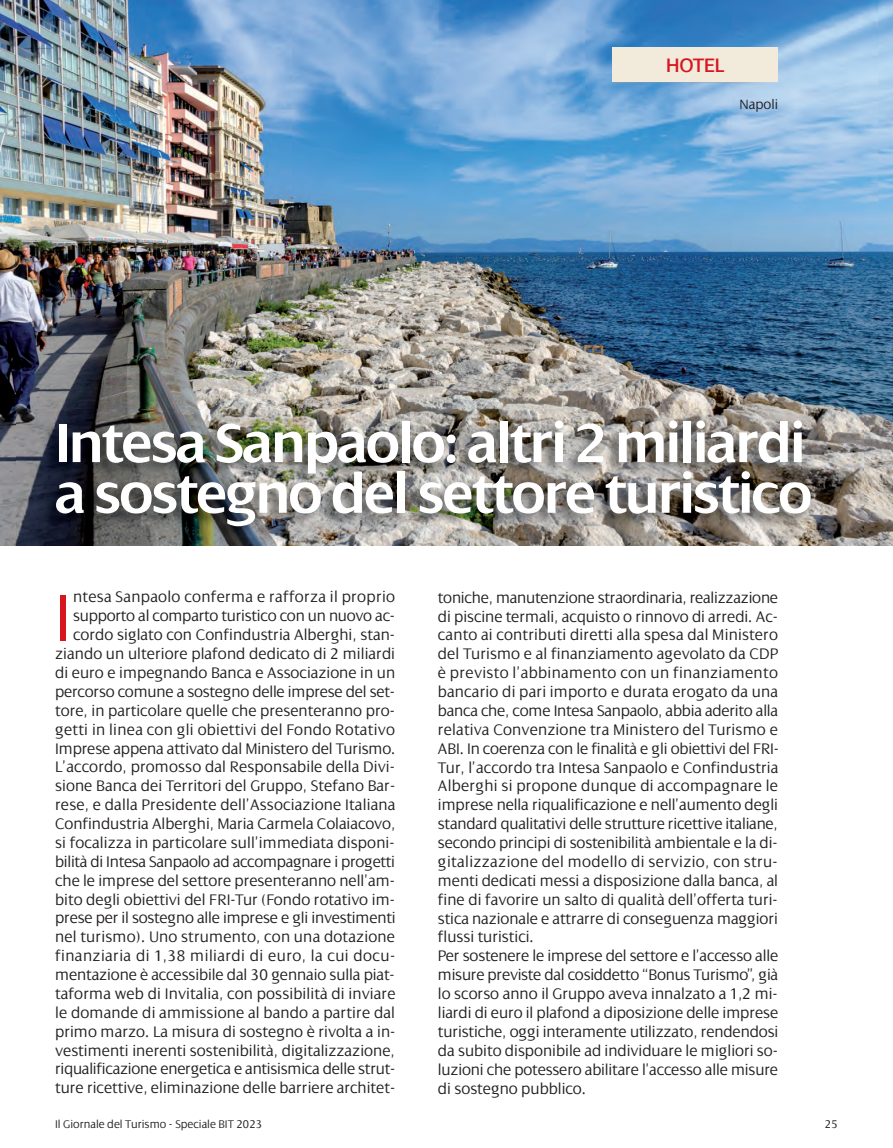
<style>
.page{position:relative;width:893px;height:1148px;background:#fff}
.page>*{position:absolute;margin:0;border:0;box-sizing:border-box;transform-origin:0 0}
.t1{font:300 70.65px "Dialog";color:#d7171f}
.t2{font:600 58.95px/50.7px "Dialog";letter-spacing:-.025em;color:#fff}
.t3{font:21px "Dialog";color:#d7171f}
.t4{font:300 16.5px/18.9px "Dialog";color:#231f20;text-align:right}
.t5{font:300 14.4px "Dialog";color:#231f20}
.t6{font:300 12px "Dialog";color:#231f20}
</style>
<div class="page">
<img style="left:0;top:0;width:893px;height:546px">
<img style="left:614px;top:82px;width:163px;height:4px">
<div style="left:612px;top:47px;width:166px;height:35px;background:#f2eadb"></div>
<img style="left:17px;top:410px;width:846px;height:136px">
<p class="t3" style="left:666px;top:52px;width:60px">HOTEL</p>
<p class="t5" style="left:739px;top:95px;width:40px">Napoli</p>
<p class="t2" style="left:55px;top:416px;width:758px">Intesa Sanpaolo: altri 2 miliardi a sostegno del settore turistico</p>
<p class="t4" style="left:55px;top:587px;width:342px">ntesa Sanpaolo conferma e rafforza il proprio supporto al comparto turistico con un nuovo ac&shy;cordo siglato con Confindustria Alberghi, stan&shy;ziando un ulteriore plafond dedicato di 2 miliardi di euro e impegnando Banca e Associazione in un percorso comune a sostegno delle imprese del set&shy;tore, in particolare quelle che presenteranno pro&shy;getti in linea con gli obiettivi del Fondo Rotativo Imprese appena attivato dal Ministero del Turismo.<br>L’accordo, promosso dal Responsabile della Divi&shy;sione Banca dei Territori del Gruppo, Stefano Bar&shy;rese, e dalla Presidente dell’Associazione Italiana Confindustria Alberghi, Maria Carmela Colaiacovo, si focalizza in particolare sull’immediata disponi&shy;bilità di Intesa Sanpaolo ad accompagnare i progetti che le imprese del settore presenteranno nell’am&shy;bito degli obiettivi del FRI-Tur (Fondo rotativo im&shy;prese per il sostegno alle imprese e gli investimenti nel turismo). Uno strumento, con una dotazione finanziaria di 1,38 miliardi di euro, la cui docu&shy;mentazione è accessibile dal 30 gennaio sulla piat&shy;taforma web di Invitalia, con possibilità di inviare le domande di ammissione al bando a partire dal primo marzo. La misura di sostegno è rivolta a in&shy;vestimenti inerenti sostenibilità, digitalizzazione, riqualificazione energetica e antisismica delle strut&shy;ture ricettive, eliminazione delle barriere architet-</p>
<p class="t4" style="left:438px;top:587px;width:343px;text-align:left">toniche, manutenzione straordinaria, realizzazione di piscine termali, acquisto o rinnovo di arredi. Ac&shy;canto ai contributi diretti alla spesa dal Ministero del Turismo e al finanziamento agevolato da CDP è previsto l’abbinamento con un finanziamento bancario di pari importo e durata erogato da una banca che, come Intesa Sanpaolo, abbia aderito alla relativa Convenzione tra Ministero del Turismo e ABI. In coerenza con le finalità e gli obiettivi del FRI-Tur, l’accordo tra Intesa Sanpaolo e Confindustria Alberghi si propone dunque di accompagnare le imprese nella riqualificazione e nell’aumento degli standard qualitativi delle strutture ricettive italiane, secondo principi di sostenibilità ambientale e la di&shy;gitalizzazione del modello di servizio, con stru&shy;menti dedicati messi a disposizione dalla banca, al fine di favorire un salto di qualità dell’offerta turi&shy;stica nazionale e attrarre di conseguenza maggiori flussi turistici.<br>Per sostenere le imprese del settore e l’accesso alle misure previste dal cosiddetto “Bonus Turismo”, già lo scorso anno il Gruppo aveva innalzato a 1,2 mi&shy;liardi di euro il plafond a diposizione delle imprese turistiche, oggi interamente utilizzato, rendendosi da subito disponibile ad individuare le migliori so&shy;luzioni che potessero abilitare l’accesso alle misure di sostegno pubblico.</p>
<p class="t1" style="left:55px;top:574px;width:18px">I</p>
<p class="t6" style="left:55px;top:1117px;width:208px">Il Giornale del Turismo - Speciale BIT 2023</p>
<p class="t6" style="left:825px;top:1117px;width:14px">25</p>
</div>
